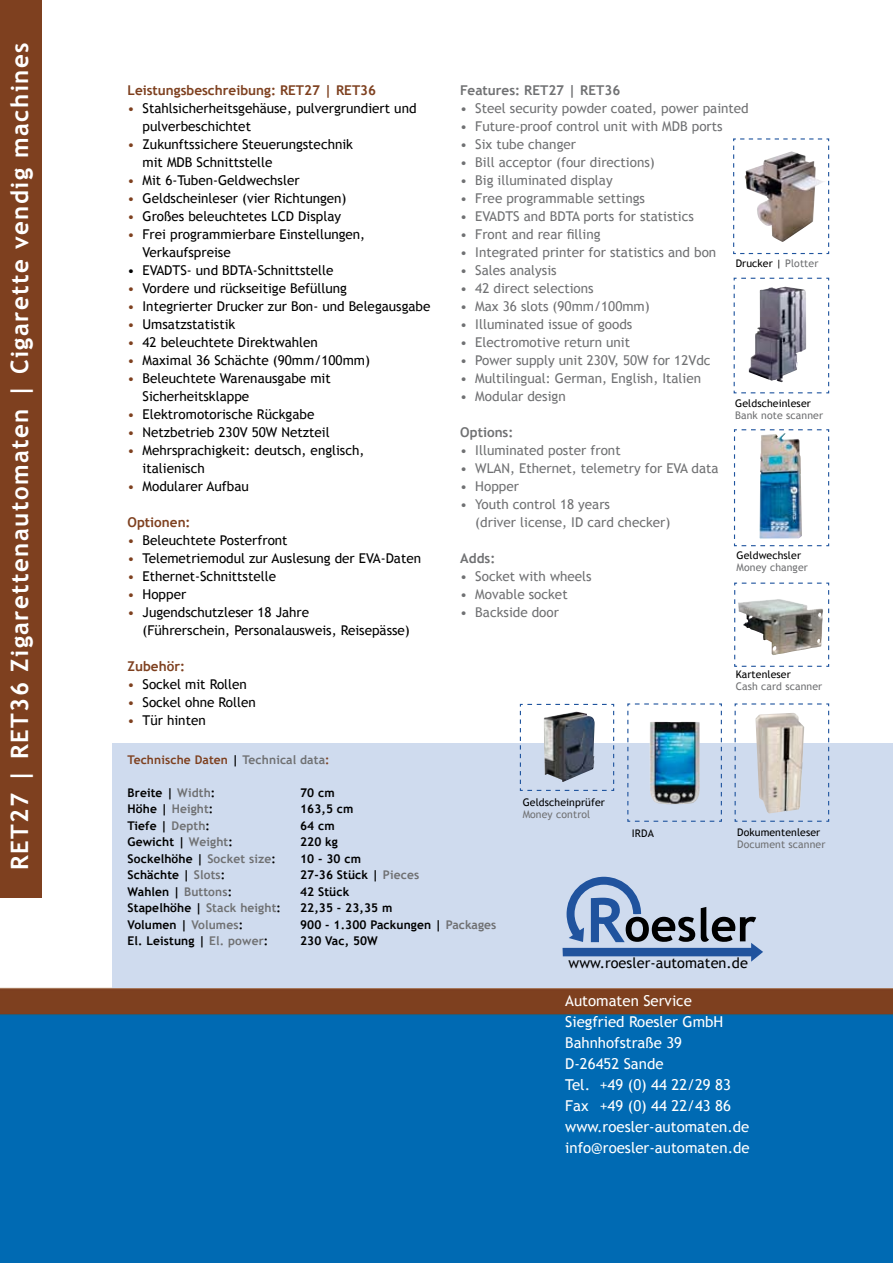
<style>
.page{position:relative;width:893px;height:1263px;background:#fff}
.page>*{position:absolute;margin:0;border:0;box-sizing:border-box;transform-origin:0 0}
.t1{font:700 24px "Trebuchet MS";letter-spacing:.06em;color:#fff}
.t2{font:15px/21px "Trebuchet MS";color:#fff}
.t3{font:14.55px "Trebuchet MS";letter-spacing:.005em;color:#000}
.t4{font:13.5px/18px "Trebuchet MS";color:#000}
.t5{font:13.5px/18px "Trebuchet MS";color:#707173}
.t6{font:700 13.5px "Trebuchet MS";color:#7e401f}
.t7{font:700 13.5px "Trebuchet MS";color:#707173}
.t8{font:700 12px "Trebuchet MS";letter-spacing:.01em;color:#000}
.t9{font:700 12px "Trebuchet MS";letter-spacing:.01em;color:#7e401f}
.t10{font:10.5px "Trebuchet MS";letter-spacing:.01em;color:#000}
.t11{font:10.5px "Trebuchet MS";letter-spacing:.01em;color:#707173}
.s1{color:#7e401f}
.s2{color:#707173}
.s3{color:#000}
</style>
<div class="page">
<img style="left:0;top:0;width:893px;height:1263px">
<div style="left:112px;top:743px;width:781px;height:244px;background:#cfdbee"></div>
<svg style="left:563px;top:877px;width:200px;height:85px"></svg>
<div style="left:0;top:0;width:41px;height:897px;background:#7e401f"></div>
<svg style="left:732px;top:138px;width:98px;height:117px"></svg>
<img style="left:745px;top:151px;width:83px;height:91px">
<svg style="left:733px;top:277px;width:97px;height:117px"></svg>
<img style="left:749px;top:287px;width:36px;height:87px">
<svg style="left:733px;top:429px;width:97px;height:118px"></svg>
<img style="left:759px;top:433px;width:43px;height:105px">
<svg style="left:734px;top:582px;width:96px;height:85px"></svg>
<img style="left:738px;top:599px;width:86px;height:56px">
<svg style="left:734px;top:703px;width:96px;height:119px"></svg>
<img style="left:755px;top:713px;width:49px;height:100px">
<svg style="left:627px;top:703px;width:95px;height:119px"></svg>
<img style="left:650px;top:722px;width:50px;height:82px">
<svg style="left:519px;top:703px;width:96px;height:88px"></svg>
<img style="left:544px;top:711px;width:51px;height:71px">
<h1 class="t1" style="left:5px;top:870px;width:829px;rotate:-90deg">RET27 | RET36 Zigarettenautomaten | Cigarette vendig machines</h1>
<p class="t6" style="left:128px;top:82px;width:250px">Leistungsbeschreibung: RET27 | RET36</p>
<p class="t4" style="left:143px;top:99px;width:275px;text-indent:-15px"><span class="s1">•</span> Stahlsicherheitsgehäuse, pulvergrundiert und pulverbeschichtet</p>
<p class="t4" style="left:143px;top:135px;width:212px;text-indent:-15px"><span class="s1">•</span> Zukunftssichere Steuerungstechnik mit MDB Schnittstelle</p>
<p class="t4" style="left:128px;top:171px;width:174px"><span class="s1">•</span> Mit 6-Tuben-Geldwechsler</p>
<p class="t4" style="left:128px;top:189px;width:220px"><span class="s1">•</span> Geldscheinleser (vier Richtungen)</p>
<p class="t4" style="left:128px;top:207px;width:215px"><span class="s1">•</span> Großes beleuchtetes LCD Display</p>
<p class="t4" style="left:143px;top:225px;width:224px;text-indent:-15px"><span class="s1">•</span> Frei programmierbare Einstellungen,<br>Verkaufspreise</p>
<p class="t4" style="left:128px;top:261px;width:208px">• EVADTS- und BDTA-Schnittstelle</p>
<p class="t4" style="left:128px;top:279px;width:221px"><span class="s1">•</span> Vordere und rückseitige Befüllung</p>
<p class="t4" style="left:128px;top:297px;width:304px"><span class="s1">•</span> Integrierter Drucker zur Bon- und Belegausgabe</p>
<p class="t4" style="left:128px;top:315px;width:109px"><span class="s1">•</span> Umsatzstatistik</p>
<p class="t4" style="left:128px;top:333px;width:192px"><span class="s1">•</span> 42 beleuchtete Direktwahlen</p>
<p class="t4" style="left:128px;top:351px;width:244px"><span class="s1">•</span> Maximal 36 Schächte (90mm/100mm)</p>
<p class="t4" style="left:143px;top:369px;width:190px;text-indent:-15px"><span class="s1">•</span> Beleuchtete Warenausgabe mit<br>Sicherheitsklappe</p>
<p class="t4" style="left:128px;top:405px;width:188px"><span class="s1">•</span> Elektromotorische Rückgabe</p>
<p class="t4" style="left:128px;top:423px;width:204px"><span class="s1">•</span> Netzbetrieb 230V 50W Netzteil</p>
<p class="t4" style="left:143px;top:441px;width:223px;text-indent:-15px"><span class="s1">•</span> Mehrsprachigkeit: deutsch, englisch, italienisch</p>
<p class="t4" style="left:128px;top:477px;width:123px"><span class="s1">•</span> Modularer Aufbau</p>
<p class="t6" style="left:128px;top:514px;width:65px">Optionen:</p>
<p class="t4" style="left:128px;top:531px;width:162px"><span class="s1">•</span> Beleuchtete Posterfront</p>
<p class="t4" style="left:128px;top:549px;width:295px"><span class="s1">•</span> Telemetriemodul zur Auslesung der EVA-Daten</p>
<p class="t4" style="left:128px;top:567px;width:150px"><span class="s1">•</span> Ethernet-Schnittstelle</p>
<p class="t4" style="left:128px;top:585px;width:60px"><span class="s1">•</span> Hopper</p>
<p class="t4" style="left:143px;top:603px;width:269px;text-indent:-15px"><span class="s1">•</span> Jugendschutzleser 18 Jahre<br>(Führerschein, Personalausweis, Reisepässe)</p>
<p class="t6" style="left:128px;top:658px;width:59px">Zubehör:</p>
<p class="t4" style="left:128px;top:675px;width:121px"><span class="s1">•</span> Sockel mit Rollen</p>
<p class="t4" style="left:128px;top:693px;width:130px"><span class="s1">•</span> Sockel ohne Rollen</p>
<p class="t4" style="left:128px;top:711px;width:80px"><span class="s1">•</span> Tür hinten</p>
<p class="t7" style="left:460px;top:82px;width:161px">Features: RET27 | RET36</p>
<p class="t5" style="left:460px;top:99px;width:290px">• Steel security powder coated, power painted</p>
<p class="t5" style="left:460px;top:117px;width:264px">• Future-proof control unit with MDB ports</p>
<p class="t5" style="left:460px;top:135px;width:117px">• Six tube changer</p>
<p class="t5" style="left:460px;top:153px;width:196px">• Bill acceptor (four directions)</p>
<p class="t5" style="left:460px;top:171px;width:154px">• Big illuminated display</p>
<p class="t5" style="left:460px;top:189px;width:186px">• Free programmable settings</p>
<p class="t5" style="left:460px;top:207px;width:235px">• EVADTS and BDTA ports for statistics</p>
<p class="t5" style="left:460px;top:225px;width:142px">• Front and rear filling</p>
<p class="t5" style="left:460px;top:243px;width:257px">• Integrated printer for statistics and bon</p>
<p class="t5" style="left:460px;top:261px;width:98px">• Sales analysis</p>
<p class="t5" style="left:460px;top:279px;width:135px">• 42 direct selections</p>
<p class="t5" style="left:460px;top:297px;width:191px">• Max 36 slots (90mm/100mm)</p>
<p class="t5" style="left:460px;top:315px;width:174px">• Illuminated issue of goods</p>
<p class="t5" style="left:460px;top:333px;width:171px">• Electromotive return unit</p>
<p class="t5" style="left:460px;top:351px;width:252px">• Power supply unit 230V, 50W for 12Vdc</p>
<p class="t5" style="left:460px;top:369px;width:242px">• Multilingual: German, English, Italien</p>
<p class="t5" style="left:460px;top:387px;width:107px">• Modular design</p>
<p class="t7" style="left:460px;top:424px;width:55px">Options:</p>
<p class="t5" style="left:460px;top:441px;width:162px">• Illuminated poster front</p>
<p class="t5" style="left:460px;top:459px;width:260px">• WLAN, Ethernet, telemetry for EVA data</p>
<p class="t5" style="left:460px;top:477px;width:60px">• Hopper</p>
<p class="t5" style="left:475px;top:495px;width:197px;text-indent:-15px">• Youth control 18 years<br>(driver license, ID card checker)</p>
<p class="t7" style="left:460px;top:550px;width:37px">Adds:</p>
<p class="t5" style="left:460px;top:567px;width:133px">• Socket with wheels</p>
<p class="t5" style="left:460px;top:585px;width:109px">• Movable socket</p>
<p class="t5" style="left:460px;top:603px;width:100px">• Backside door</p>
<p class="t10" style="left:736px;top:257px;width:84px">Drucker | <span class="s2">Plotter</span></p>
<p class="t10" style="left:735px;top:397px;width:77px">Geldscheinleser</p>
<p class="t11" style="left:735px;top:409px;width:89px">Bank note scanner</p>
<p class="t10" style="left:736px;top:549px;width:66px">Geldwechsler</p>
<p class="t11" style="left:736px;top:561px;width:73px">Money changer</p>
<p class="t10" style="left:736px;top:668px;width:57px">Kartenleser</p>
<p class="t11" style="left:736px;top:680px;width:88px">Cash card scanner</p>
<p class="t9" style="left:128px;top:752px;width:204px">Technische Daten <span class="s3">|</span> <span class="s2">Technical data</span>:</p>
<p class="t8" style="left:128px;top:785px;width:89px">Breite | <span class="s2">Width</span>:</p>
<p class="t8" style="left:300px;top:785px;width:36px">70 cm</p>
<p class="t8" style="left:128px;top:801px;width:87px">Höhe | <span class="s2">Height</span>:</p>
<p class="t8" style="left:300px;top:801px;width:55px">163,5 cm</p>
<p class="t8" style="left:128px;top:818px;width:84px">Tiefe | <span class="s2">Depth</span>:</p>
<p class="t8" style="left:300px;top:818px;width:36px">64 cm</p>
<p class="t8" style="left:128px;top:834px;width:107px">Gewicht | <span class="s2">Weight</span>:</p>
<p class="t8" style="left:300px;top:834px;width:39px">220 kg</p>
<p class="t8" style="left:128px;top:851px;width:150px">Sockelhöhe | <span class="s2">Socket size</span>:</p>
<p class="t8" style="left:300px;top:851px;width:62px">10 - 30 cm</p>
<p class="t8" style="left:128px;top:867px;width:99px">Schächte | <span class="s2">Slots</span>:</p>
<p class="t8" style="left:300px;top:867px;width:121px">27-36 Stück | <span class="s2">Pieces</span></p>
<p class="t8" style="left:128px;top:884px;width:106px">Wahlen | <span class="s2">Buttons</span>:</p>
<p class="t8" style="left:300px;top:884px;width:51px">42 Stück</p>
<p class="t8" style="left:128px;top:900px;width:155px">Stapelhöhe | <span class="s2">Stack height</span>:</p>
<p class="t8" style="left:300px;top:900px;width:94px">22,35 - 23,35 m</p>
<p class="t8" style="left:128px;top:917px;width:117px">Volumen | <span class="s2">Volumes</span>:</p>
<p class="t8" style="left:300px;top:917px;width:198px">900 - 1.300 Packungen | <span class="s2">Packages</span></p>
<p class="t8" style="left:128px;top:933px;width:142px">El. Leistung | <span class="s2">El. power</span>:</p>
<p class="t8" style="left:300px;top:933px;width:79px">230 Vac, 50W</p>
<p class="t10" style="left:523px;top:796px;width:84px">Geldscheinprüfer</p>
<p class="t11" style="left:523px;top:808px;width:69px">Money control</p>
<p class="t10" style="left:632px;top:827px;width:23px">IRDA</p>
<p class="t10" style="left:737px;top:826px;width:85px">Dokumentenleser</p>
<p class="t11" style="left:737px;top:838px;width:90px">Document scanner</p>
<p class="t3" style="left:569px;top:954px;width:181px">www.roesler-automaten.de</p>
<p class="t2" style="left:565px;top:991px;width:186px">Automaten Service<br>Siegfried Roesler GmbH<br>Bahnhofstraße 39<br>D-26452 Sande<br>Tel. +49 (0) 44 22/29 83<br>Fax +49 (0) 44 22/43 86 www.roesler-automaten.de info@roesler-automaten.de</p>
</div>
